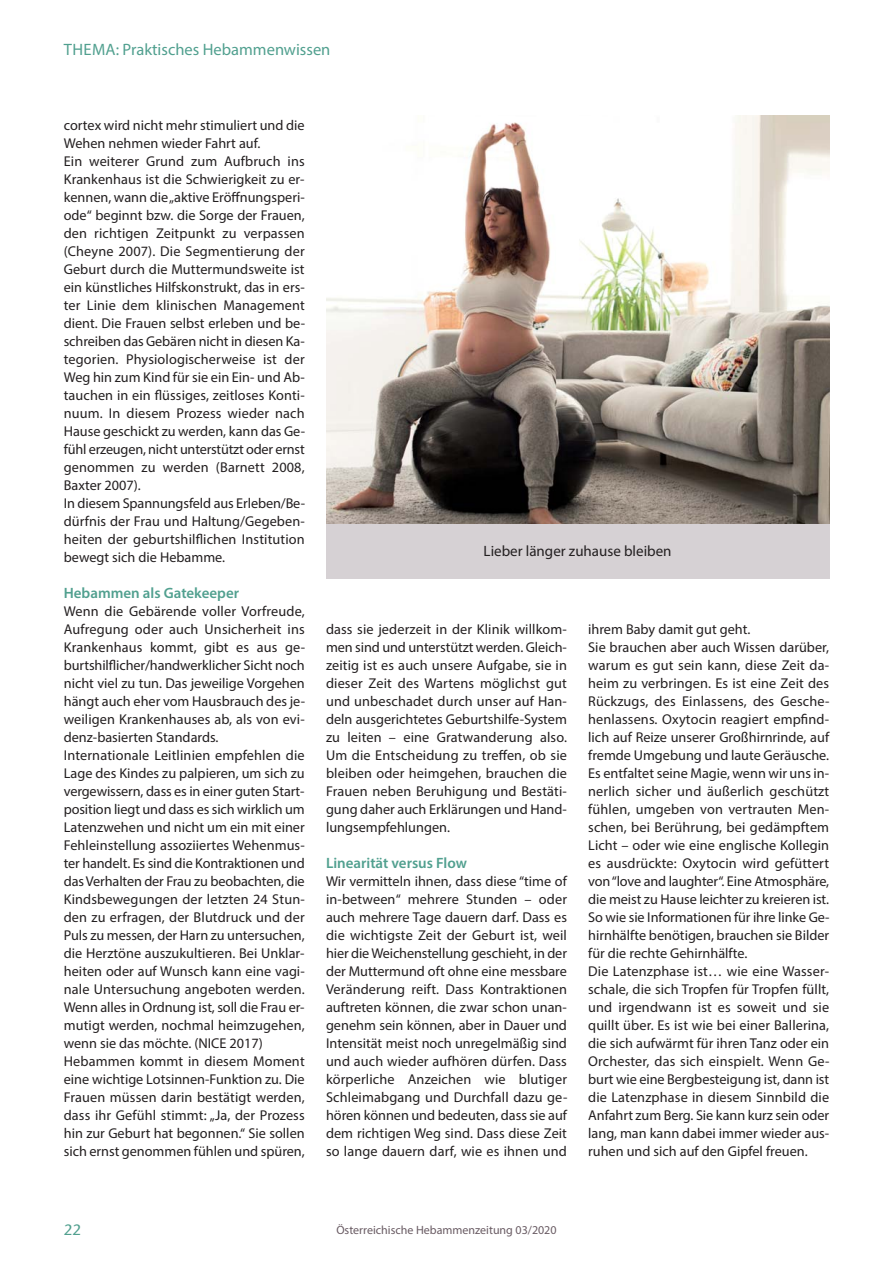
<style>
.page{position:relative;width:893px;height:1263px;background:#fff}
.page>*{position:absolute;margin:0;border:0;box-sizing:border-box;transform-origin:0 0}
.t1{font:16.5px "Myriad Pro";color:#51a08f}
.t2{font:600 15px "Myriad Pro";color:#51a08f}
.t3{font:15px "Myriad Pro";color:#231f20}
.t4{font:500 15px "Stone Sans Std";color:#51a08f}
.t5{font:14.25px/18px "Myriad Pro";color:#231f20}
.t6{font:12px "Myriad Pro";color:#695b63}
</style>
<div class="page">
<img style="left:326px;top:115px;width:503px;height:410px">
<div style="left:326px;top:525px;width:503px;height:54px;background:#d6d1d4"></div>
<p class="t1" style="left:64px;top:43px;width:268px">THEMA: Praktisches Hebammenwissen</p>
<p class="t5" style="left:64px;top:118px;width:243px">cortex wird nicht mehr stimuliert und die Wehen nehmen wieder Fahrt auf.<br>Ein weiterer Grund zum Aufbruch ins Krankenhaus ist die Schwierigkeit zu er&shy;kennen, wann die „aktive Eröffnungsperi&shy;ode“ beginnt bzw. die Sorge der Frauen, den richtigen Zeitpunkt zu verpassen (Cheyne 2007). Die Segmentierung der Geburt durch die Muttermundsweite ist ein künstliches Hilfskonstrukt, das in ers&shy;ter Linie dem klinischen Management dient. Die Frauen selbst erleben und be&shy;schreiben das Gebären nicht in diesen Ka&shy;tegorien. Physiologischerweise ist der Weg hin zum Kind für sie ein Ein- und Ab&shy;tauchen in ein flüssiges, zeitloses Konti&shy;nuum. In diesem Prozess wieder nach Hause geschickt zu werden, kann das Ge&shy;fühl erzeugen, nicht unterstützt oder ernst genommen zu werden (Barnett 2008, Baxter 2007).<br>In diesem Spannungsfeld aus Erleben/Be&shy;dürfnis der Frau und Haltung/Gegeben&shy;heiten der geburtshilflichen Institution bewegt sich die Hebamme.</p>
<p class="t2" style="left:64px;top:588px;width:177px">Hebammen als Gatekeeper</p>
<p class="t5" style="left:64px;top:604px;width:243px">Wenn die Gebärende voller Vorfreude, Aufregung oder auch Unsicherheit ins Krankenhaus kommt, gibt es aus ge&shy;burtshilflicher/handwerklicher Sicht noch nicht viel zu tun. Das jeweilige Vorgehen hängt auch eher vom Hausbrauch des je&shy;weiligen Krankenhauses ab, als von evi&shy;denz-basierten Standards.<br>Internationale Leitlinien empfehlen die Lage des Kindes zu palpieren, um sich zu vergewissern, dass es in einer guten Start&shy;position liegt und dass es sich wirklich um Latenzwehen und nicht um ein mit einer Fehleinstellung assoziiertes Wehenmus&shy;ter handelt. Es sind die Kontraktionen und das Verhalten der Frau zu beobachten, die Kindsbewegungen der letzten 24 Stun&shy;den zu erfragen, der Blutdruck und der Puls zu messen, der Harn zu untersuchen, die Herztöne auszukultieren. Bei Unklar&shy;heiten oder auf Wunsch kann eine vagi&shy;nale Untersuchung angeboten werden.<br>Wenn alles in Ordnung ist, soll die Frau er&shy;mutigt werden, nochmal heimzugehen, wenn sie das möchte. (NICE 2017)<br>Hebammen kommt in diesem Moment eine wichtige Lotsinnen-Funktion zu. Die Frauen müssen darin bestätigt werden, dass ihr Gefühl stimmt: „Ja, der Prozess hin zur Geburt hat begonnen.“ Sie sollen sich ernst genommen fühlen und spüren,</p>
<p class="t3" style="left:484px;top:545px;width:189px">Lieber länger zuhause bleiben</p>
<p class="t5" style="left:326px;top:622px;width:242px;text-align:justify">dass sie jederzeit in der Klinik willkom&shy;men sind und unterstützt werden. Gleich&shy;zeitig ist es auch unsere Aufgabe, sie in dieser Zeit des Wartens möglichst gut und unbeschadet durch unser auf Han&shy;deln ausgerichtetes Geburtshilfe-System zu leiten – eine Gratwanderung also.<br>Um die Entscheidung zu treffen, ob sie bleiben oder heimgehen, brauchen die Frauen neben Beruhigung und Bestäti&shy;gung daher auch Erklärungen und Hand&shy;lungsempfehlungen.</p>
<p class="t2" style="left:326px;top:858px;width:143px">Linearität versus Flow</p>
<p class="t5" style="left:326px;top:874px;width:243px;text-align:justify">Wir vermitteln ihnen, dass diese “time of in-between“ mehrere Stunden – oder auch mehrere Tage dauern darf. Dass es die wichtigste Zeit der Geburt ist, weil hier die Weichenstellung geschieht, in der der Muttermund oft ohne eine messbare Veränderung reift. Dass Kontraktionen auftreten können, die zwar schon unan&shy;genehm sein können, aber in Dauer und Intensität meist noch unregelmäßig sind und auch wieder aufhören dürfen. Dass körperliche Anzeichen wie blutiger Schleimabgang und Durchfall dazu ge&shy;hören können und bedeuten, dass sie auf dem richtigen Weg sind. Dass diese Zeit so lange dauern darf, wie es ihnen und</p>
<p class="t5" style="left:588px;top:622px;width:243px">ihrem Baby damit gut geht.<br>Sie brauchen aber auch Wissen darüber, warum es gut sein kann, diese Zeit da&shy;heim zu verbringen. Es ist eine Zeit des Rückzugs, des Einlassens, des Gesche&shy;henlassens. Oxytocin reagiert empfind&shy;lich auf Reize unserer Großhirnrinde, auf fremde Umgebung und laute Geräusche.<br>Es entfaltet seine Magie, wenn wir uns in&shy;nerlich sicher und äußerlich geschützt fühlen, umgeben von vertrauten Men&shy;schen, bei Berührung, bei gedämpftem Licht – oder wie eine englische Kollegin es ausdrückte: Oxytocin wird gefüttert von “love and laughter“. Eine Atmosphäre, die meist zu Hause leichter zu kreieren ist.<br>So wie sie Informationen für ihre linke Ge&shy;hirnhälfte benötigen, brauchen sie Bilder für die rechte Gehirnhälfte.<br>Die Latenzphase ist… wie eine Wasser&shy;schale, die sich Tropfen für Tropfen füllt, und irgendwann ist es soweit und sie quillt über. Es ist wie bei einer Ballerina, die sich aufwärmt für ihren Tanz oder ein Orchester, das sich einspielt. Wenn Ge&shy;burt wie eine Bergbesteigung ist, dann ist die Latenzphase in diesem Sinnbild die Anfahrt zum Berg. Sie kann kurz sein oder lang, man kann dabei immer wieder aus&shy;ruhen und sich auf den Gipfel freuen.</p>
<p class="t4" style="left:64px;top:1223px;width:19px">22</p>
<p class="t6" style="left:336px;top:1225px;width:222px">Österreichische Hebammenzeitung 03/2020</p>
</div>
